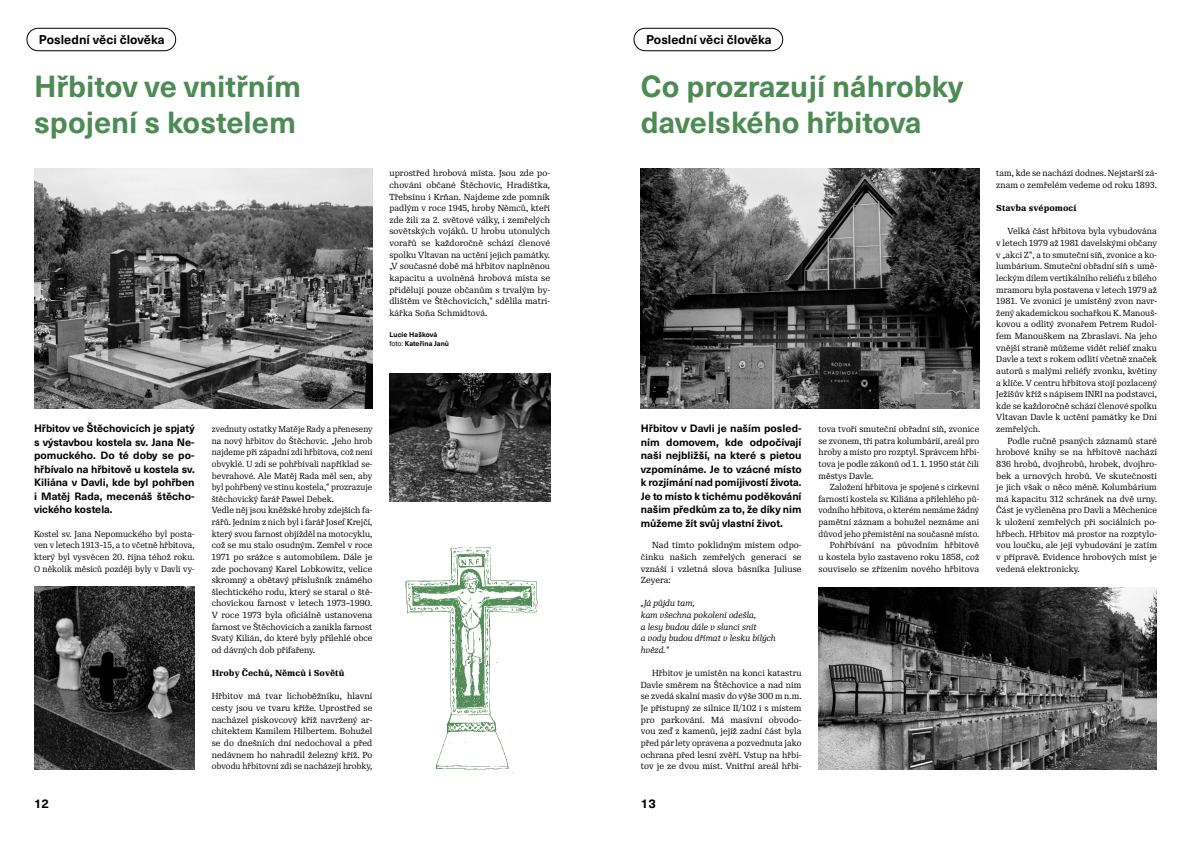
<style>
.page{position:relative;width:1191px;height:842px;background:#fff}
.page>*{position:absolute;margin:0;border:0;box-sizing:border-box;transform-origin:0 0}
.t1{font:700 30px/36px "Neue Haas Unica W1 G";color:#4d8b55}
.t2{font:700 12.5px "Neue Haas Unica W1 G";color:#000}
.t3{font:700 10.5px/13.5px "Neue Haas Unica W1 G";color:#000;text-align:justify}
.t4{font:8.5px/11.6px "Re Public Std";letter-spacing:.005em;color:#000;text-align:justify}
.t5{font:8.5px/11.6px "Re Public Std";letter-spacing:.005em;color:#000;scale:.95 1}
.t6{font:italic 8.5px/11.6px "Re Public Std";letter-spacing:.005em;color:#000}
.t7{font:500 8.5px "Re Public Std";letter-spacing:.005em;color:#000}
.t8{font:700 7px/9.5px "Neue Haas Unica W1 G";letter-spacing:.005em;color:#000}
.s1{font-weight:400}
</style>
<div class="page">
<img style="left:34px;top:169px;width:338px;height:240px">
<img style="left:405px;top:547px;width:133px;height:227px">
<img style="left:641px;top:169px;width:338px;height:240px">
<img style="left:34px;top:587px;width:161px;height:182px">
<img style="left:389px;top:374px;width:161px;height:128px">
<img style="left:818px;top:587px;width:339px;height:182px">
<div style="left:26px;top:28px;width:150px;height:23px;border:1px solid #000;border-radius:11px"></div>
<div style="left:633px;top:28px;width:150px;height:23px;border:1px solid #000;border-radius:11px"></div>
<h2 class="t2" style="left:39px;top:30px;width:127px">Poslední věci člověka</h2>
<h2 class="t2" style="left:646px;top:30px;width:127px">Poslední věci člověka</h2>
<h1 class="t1" style="left:34px;top:66px;width:268px">Hřbitov ve vnitřním spojení s kostelem</h1>
<p class="t4" style="left:389px;top:168px;width:162px">uprostřed hrobová místa. Jsou zde po&shy;chováni občané Štěchovic, Hradištka, Třebsínu i Krňan. Najdeme zde pomník padlým v roce 1945, hroby Němců, kteří zde žili za 2. světové války, i zemřelých sovětských vojáků. U hrobu utonulých vorařů se každoročně schází členové spolku Vltavan na uctění jejich památky. „V současné době má hřbitov naplněnou kapacitu a uvolněná hrobová místa se přidělují pouze občanům s trvalým by&shy;dlištěm ve Štěchovicích,“ sdělila matri&shy;kářka Soňa Schmidtová.</p>
<p class="t8" style="left:389px;top:329px;width:61px">Lucie Hašková <span class="s1">foto:</span> Kateřina Janů</p>
<p class="t3" style="left:34px;top:421px;width:162px">Hřbitov ve Štěchovicích je spjatý s výstavbou kostela sv. Jana Ne&shy;pomuckého. Do té doby se po&shy;hřbívalo na hřbitově u kostela sv.<br>Kiliána v Davli, kde byl pohřben i Matěj Rada, mecenáš štěcho&shy;vického kostela.</p>
<p class="t4" style="left:34px;top:528px;width:162px">Kostel sv. Jana Nepomuckého byl posta&shy;ven v letech 1913–15, a to včetně hřbitova, který byl vysvěcen 20. října téhož roku.<br>O několik měsíců později byly v Davli vy-</p>
<p class="t5" style="left:212px;top:423px;width:171px">zvednuty ostatky Matěje Rady a přeneseny na nový hřbitov do Štěchovic. „Jeho hrob najdeme při západní zdi hřbitova, což není obvyklé. U zdi se pohřbívali například se&shy;bevrahové. Ale Matěj Rada měl sen, aby byl pohřbený ve stínu kostela,“ prozrazuje štěchovický farář Pawel Debek.<br>Vedle něj jsou kněžské hroby zdejších fa&shy;rářů. Jedním z nich byl i farář Josef Krejčí, který svou farnost objížděl na motocyklu, což se mu stalo osudným. Zemřel v roce 1971 po srážce s automobilem. Dále je zde pochovaný Karel Lobkowitz, velice skromný a obětavý příslušník známého šlechtického rodu, který se staral o ště&shy;chovickou farnost v letech 1973–1990.<br>V roce 1973 byla oficiálně ustanovena farnost ve Štěchovicích a zanikla farnost Svatý Kilián, do které byly přilehlé obce od dávných dob přifařeny.</p>
<p class="t7" style="left:212px;top:667px;width:134px">Hroby Čechů, Němců i Sovětů</p>
<p class="t4" style="left:212px;top:691px;width:162px">Hřbitov má tvar lichoběžníku, hlavní cesty jsou ve tvaru kříže. Uprostřed se nacházel pískovcový kříž navržený ar&shy;chitektem Kamilem Hilbertem. Bohužel se do dnešních dní nedochoval a před nedávnem ho nahradil železný kříž. Po obvodu hřbitovní zdi se nacházejí hrobky,</p>
<h1 class="t1" style="left:641px;top:66px;width:324px">Co prozrazují náhrobky davelského hřbitova</h1>
<p class="t3" style="left:641px;top:421px;width:162px">Hřbitov v Davli je naším posled&shy;ním domovem, kde odpočívají naši nejbližší, na které s pietou vzpomínáme. Je to vzácné místo k rozjímání nad pomíjivostí života.<br>Je to místo k tichému poděkování našim předkům za to, že díky nim můžeme žít svůj vlastní život.</p>
<p class="t4" style="left:641px;top:539px;width:162px;text-indent:11px">Nad tímto poklidným místem odpo&shy;činku našich zemřelých generací se vznáší i vzletná slova básníka Juliuse Zeyera:</p>
<p class="t6" style="left:641px;top:598px;width:136px">„Já půjdu tam,<br>kam všechna pokolení odešla,<br>a lesy budou dále v slunci snít<br>a vody budou dřímat v lesku bílých hvězd.“</p>
<p class="t4" style="left:641px;top:667px;width:162px;text-indent:11px">Hřbitov je umístěn na konci katastru Davle směrem na Štěchovice a nad ním se zvedá skalní masiv do výše 300 m n.m.<br>Je přístupný ze silnice II/102 i s místem pro parkování. Má masivní obvodo&shy;vou zeď z kamenů, jejíž zadní část byla před pár lety opravena a pozvednuta jako ochrana před lesní zvěří. Vstup na hřbi&shy;tov je ze dvou míst. Vnitřní areál hřbi-</p>
<p class="t4" style="left:818px;top:423px;width:162px">tova tvoří smuteční obřadní síň, zvonice se zvonem, tři patra kolumbárií, areál pro hroby a místo pro rozptyl. Správcem hřbi&shy;tova je podle zákonů od 1. 1. 1950 stát čili městys Davle.</p>
<p class="t4" style="left:818px;top:481px;width:162px;text-align:right">Založení hřbitova je spojené s církevní farností kostela sv. Kiliána a přilehlého pů&shy;vodního hřbitova, o kterém nemáme žádný pamětní záznam a bohužel neznáme ani důvod jeho přemístění na současné místo.<br>Pohřbívání na původním hřbitově<br>u kostela bylo zastaveno roku 1858, což souviselo se zřízením nového hřbitova</p>
<h2 class="t2" style="left:34px;top:794px;width:16px">12</h2>
<h2 class="t2" style="left:641px;top:794px;width:16px">13</h2>
<p class="t4" style="left:996px;top:168px;width:162px">tam, kde se nachází dodnes. Nejstarší zá&shy;znam o zemřelém vedeme od roku 1893.</p>
<p class="t7" style="left:996px;top:203px;width:82px">Stavba svépomocí</p>
<p class="t4" style="left:996px;top:226px;width:162px;text-indent:11px">Velká část hřbitova byla vybudována v letech 1979 až 1981 davelskými občany v „akci Z“, a to smuteční síň, zvonice a ko&shy;lumbárium. Smuteční obřadní síň s umě&shy;leckým dílem vertikálního reliéfu z bílého mramoru byla postavena v letech 1979 až 1981. Ve zvonici je umístěný zvon navr&shy;žený akademickou sochařkou K. Manouš&shy;kovou a odlitý zvonařem Petrem Rudol&shy;fem Manouškem na Zbraslavi. Na jeho vnější straně můžeme vidět reliéf znaku Davle a text s rokem odlití včetně značek autorů s malými reliéfy zvonku, květiny a klíče. V centru hřbitova stojí pozlacený Ježíšův kříž s nápisem INRI na podstavci, kde se každoročně schází členové spolku Vltavan Davle k uctění památky ke Dni zemřelých.</p>
<p class="t4" style="left:996px;top:435px;width:162px;text-indent:11px">Podle ručně psaných záznamů staré hrobové knihy se na hřbitově nachází 836 hrobů, dvojhrobů, hrobek, dvojhro&shy;bek a urnových hrobů. Ve skutečnosti je jich však o něco méně. Kolumbárium má kapacitu 312 schránek na dvě urny.<br>Část je vyčleněna pro Davli a Měchenice k uložení zemřelých při sociálních po&shy;hřbech. Hřbitov má prostor na rozptylo&shy;vou loučku, ale její vybudování je zatím v přípravě. Evidence hrobových míst je vedená elektronicky.</p>
</div>
